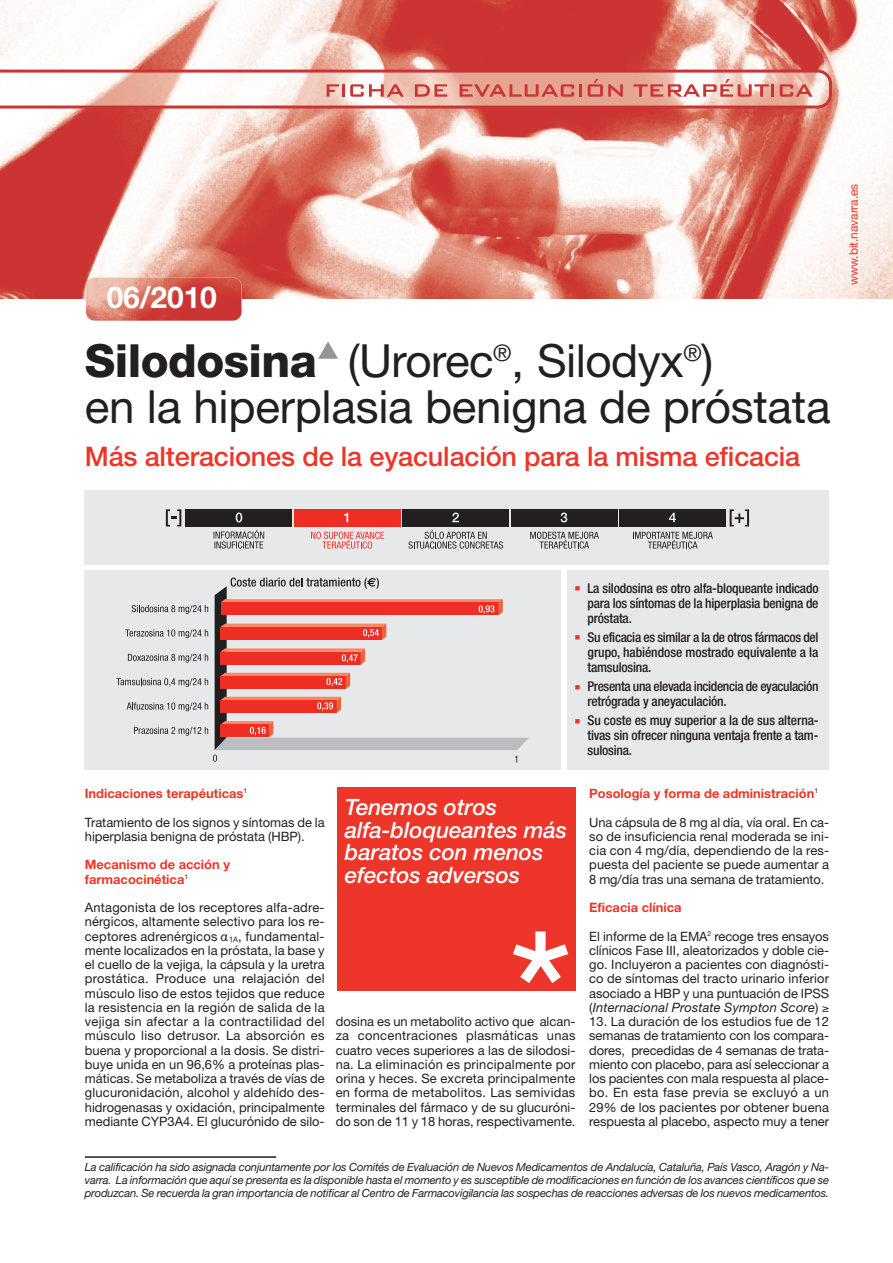
<style>
.page{position:relative;width:893px;height:1263px;background:#fff}
.page>*{position:absolute;margin:0;border:0;box-sizing:border-box;transform-origin:0 0}
.t1{font:180px "Helvetica";color:#fff}
.t2{font:45.75px/46px "Helvetica Neue";letter-spacing:-.005em;color:#231f20}
.t3{font:700 30px "Helvetica Neue";letter-spacing:-.005em;color:#fff}
.t4{font:500 27px "Helvetica Neue";letter-spacing:-.005em;color:#ee3529}
.t5{font:italic 500 22.5px/22.5px "Helvetica Neue";letter-spacing:-.005em;color:#fff}
.t6{font:500 condensed 13.5px/15px "Helvetica Neue";letter-spacing:-.015em;color:#231f20;text-align:justify}
.t7{font:12.9px/14.2px "Helvetica Neue";color:#231f20;text-align:justify}
.t8{font:700 12.9px/14.2px "Helvetica Neue";color:#ee3529}
.t9{font:12px "Helvetica Neue";letter-spacing:-.005em;color:#ee3529}
.t10{font:italic 11.25px/12.8px "Helvetica Neue";letter-spacing:-.015em;color:#231f20;text-align:justify}
.s1{font-weight:800}
.s2{font-family:"Griego";font-size:14.25px}
.s3{font-style:italic}
</style>
<div class="page">
<div style="left:85px;top:491px;width:744px;height:74px;background:#e7e8e9"></div>
<div style="left:85px;top:570px;width:476px;height:200px;background:#e7e8e9"></div>
<svg style="left:116px;top:578px;width:413px;height:185px"></svg>
<img style="left:0;top:0;width:892px;height:299px">
<svg style="left:0;top:70px;width:832px;height:39px"></svg>
<img style="left:86px;top:278px;width:156px;height:43px;border-radius:9px">
<svg style="left:318px;top:341px;width:20px;height:18px"></svg>
<div style="left:567px;top:570px;width:262px;height:200px;background:#e7e8e9"></div>
<div style="left:186px;top:510px;width:106px;height:17px;background:#231f20"></div>
<div style="left:294px;top:510px;width:106px;height:17px;background:#ee2e22"></div>
<div style="left:403px;top:510px;width:106px;height:17px;background:#231f20"></div>
<div style="left:511px;top:510px;width:106px;height:17px;background:#231f20"></div>
<div style="left:619px;top:510px;width:107px;height:17px;background:#231f20"></div>
<svg style="left:166px;top:509px;width:15px;height:17px"></svg>
<svg style="left:730px;top:509px;width:19px;height:17px"></svg>
<svg style="left:236px;top:513px;width:6px;height:9px"></svg>
<svg style="left:344px;top:513px;width:4px;height:9px"></svg>
<svg style="left:452px;top:513px;width:7px;height:9px"></svg>
<svg style="left:561px;top:513px;width:6px;height:9px"></svg>
<svg style="left:669px;top:513px;width:7px;height:9px"></svg>
<svg style="left:311px;top:532px;width:73px;height:17px"></svg>
<svg style="left:408px;top:530px;width:95px;height:19px"></svg>
<svg style="left:530px;top:532px;width:69px;height:17px"></svg>
<svg style="left:633px;top:532px;width:80px;height:17px"></svg>
<svg style="left:213px;top:530px;width:51px;height:19px"></svg>
<hr style="left:85px;top:1156px;width:191px;height:2px;background:#231f20">
<div style="left:337px;top:787px;width:239px;height:204px;background:#ee3529"></div>
<h3 class="t3" style="left:107px;top:286px;width:112px">06/2010</h3>
<h2 class="t2" style="left:85px;top:343px;width:747px"><span class="s1">Silodosina</span> (Urorec<sup>®</sup>, Silodyx<sup>®</sup>)<br>en la hiperplasia benigna de próstata</h2>
<h3 class="t4" style="left:85px;top:447px;width:717px">Más alteraciones de la eyaculación para la misma eficacia</h3>
<p class="t9" style="left:849px;top:285px;width:103px;rotate:-90deg">www.bit.navarra.es</p>
<p class="t6" style="left:587px;top:581px;width:233px">La silodosina es otro alfa-bloqueante indicado para los síntomas de la hiperplasia benigna de próstata.</p>
<p class="t6" style="left:587px;top:631px;width:233px">Su eficacia es similar a la de otros fármacos del grupo, habiéndose mostrado equivalente a la tamsulosina.</p>
<p class="t6" style="left:587px;top:680px;width:233px">Presenta una elevada incidencia de eyaculación retrógrada y aneyaculación.</p>
<p class="t6" style="left:587px;top:714px;width:233px">Su coste es muy superior a la de sus alterna&shy;tivas sin ofrecer ninguna ventaja frente a tam&shy;sulosina.</p>
<p class="t8" style="left:85px;top:788px;width:164px">Indicaciones terapéuticas<sup>1</sup></p>
<p class="t7" style="left:85px;top:816px;width:241px">Tratamiento de los signos y síntomas de la hiperplasia benigna de próstata (HBP).</p>
<p class="t8" style="left:85px;top:859px;width:147px">Mecanismo de acción y farmacocinética<sup>1</sup></p>
<p class="t7" style="left:85px;top:902px;width:241px">Antagonista de los receptores alfa-adre&shy;nérgicos, altamente selectivo para los re&shy;ceptores adrenérgicos <span class="s2">a</span><sub>1A</sub>, fundamental&shy;mente localizados en la próstata, la base y el cuello de la vejiga, la cápsula y la uretra prostática. Produce una relajación del músculo liso de estos tejidos que reduce la resistencia en la región de salida de la vejiga sin afectar a la contractilidad del músculo liso detrusor. La absorción es buena y proporcional a la dosis. Se distri&shy;buye unida en un 96,6% a proteínas plas&shy;máticas. Se metaboliza a través de vías de glucuronidación, alcohol y aldehído des&shy;hidrogenasas y oxidación, principalmente mediante CYP3A4. El glucurónido de silo-</p>
<h3 class="t5" style="left:345px;top:798px;width:224px">Tenemos otros alfa-bloqueantes más baratos con menos efectos adversos</h3>
<h1 class="t1" style="left:506px;top:931px;width:72px">*</h1>
<p class="t7" style="left:336px;top:1016px;width:241px">dosina es un metabolito activo que alcan&shy;za concentraciones plasmáticas unas cuatro veces superiores a las de silodosi&shy;na. La eliminación es principalmente por orina y heces. Se excreta principalmente en forma de metabolitos. Las semividas terminales del fármaco y de su glucuróni&shy;do son de 11 y 18 horas, respectivamente.</p>
<p class="t8" style="left:589px;top:788px;width:230px">Posología y forma de administración<sup>1</sup></p>
<p class="t7" style="left:589px;top:816px;width:241px">Una cápsula de 8 mg al día, vía oral. En ca&shy;so de insuficiencia renal moderada se ini&shy;cia con 4 mg/día, dependiendo de la res&shy;puesta del paciente se puede aumentar a 8 mg/día tras una semana de tratamiento.</p>
<p class="t8" style="left:589px;top:902px;width:94px">Eficacia clínica</p>
<p class="t7" style="left:589px;top:930px;width:241px">El informe de la EMA<sup>2</sup> recoge tres ensayos clínicos Fase III, aleatorizados y doble cie&shy;go. Incluyeron a pacientes con diagnósti&shy;co de síntomas del tracto urinario inferior asociado a HBP y una puntuación de IPSS (<span class="s3">Internacional Prostate Sympton Score</span>) ≥</p>
<p class="t7" style="left:589px;top:1016px;width:241px">13. La duración de los estudios fue de 12 semanas de tratamiento con los compara&shy;dores, precedidas de 4 semanas de trata&shy;miento con placebo, para así seleccionar a los pacientes con mala respuesta al place&shy;bo. En esta fase previa se excluyó a un 29% de los pacientes por obtener buena respuesta al placebo, aspecto muy a tener</p>
<p class="t10" style="left:85px;top:1162px;width:746px">La calificación ha sido asignada conjuntamente por los Comités de Evaluación de Nuevos Medicamentos de Andalucía, Cataluña, País Vasco, Aragón y Na&shy;varra. La información que aquí se presenta es la disponible hasta el momento y es susceptible de modificaciones en función de los avances científicos que se produzcan. Se recuerda la gran importancia de notificar al Centro de Farmacovigilancia las sospechas de reacciones adversas de los nuevos medicamentos.</p>
</div>
